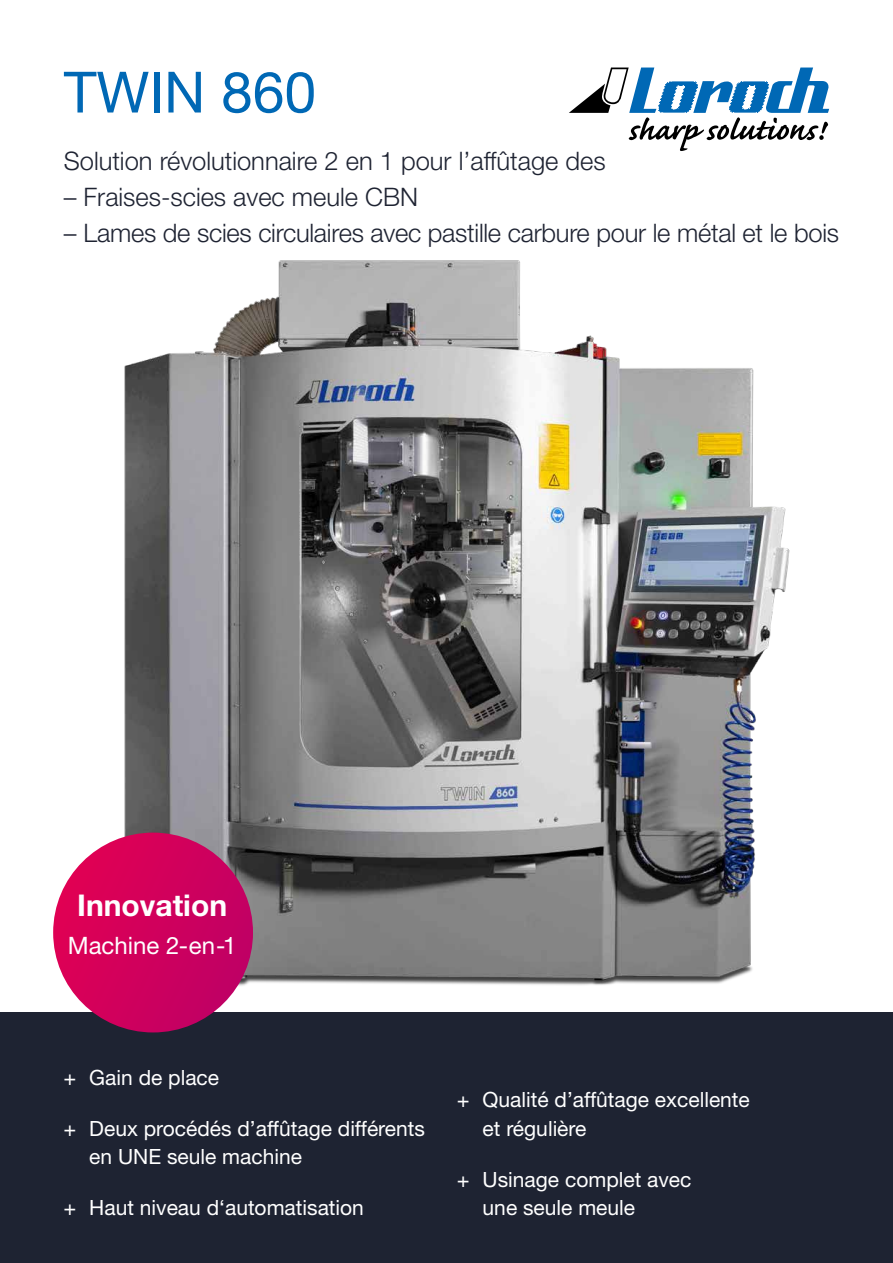
<style>
.page{position:relative;width:893px;height:1263px;background:#fff}
.page>*{position:absolute;margin:0;border:0;box-sizing:border-box;transform-origin:0 0}
.t1{font:57px "Helvetica Neue LT Std";color:#0068b5}
.t2{font:700 30px "Helvetica Neue LT Std";color:#fff}
.t3{font:300 25.5px "Helvetica Neue LT Std";letter-spacing:-.01em;color:#1e2332}
.t4{font:24px "Helvetica Neue LT Std";color:#fff}
.t5{font:21px/28.5px "Helvetica Neue LT Std";color:#fff}
.s1{font-family:"Helvetica LT"}
</style>
<div class="page">
<img style="left:105px;top:260px;width:707px;height:753px">
<div style="left:0;top:1013px;width:893px;height:250px;background:#1e2332"></div>
<svg style="left:569px;top:68px;width:260px;height:83px"></svg>
<div style="left:53px;top:833px;width:200px;height:199px;background:linear-gradient(to right,#e00155,#c10064);border-radius:100px"></div>
<h1 class="t1" style="left:64px;top:58px;width:254px">TWIN 860</h1>
<p class="t3" style="left:64px;top:145px;width:543px">Solution révolutionnaire 2 en 1 pour l’affûtage des</p>
<p class="t3" style="left:64px;top:181px;width:356px">– Fraises-scies avec meule CBN</p>
<p class="t3" style="left:64px;top:217px;width:777px">– Lames de scies circulaires avec pastille carbure pour le métal et le bois</p>
<h2 class="t2" style="left:77px;top:887px;width:151px">Innovation</h2>
<p class="t4" style="left:68px;top:931px;width:170px">Machine 2-en-1</p>
<p class="t5" style="left:64px;top:1063px;width:157px"><span class="s1">+</span> Gain de place</p>
<p class="t5" style="left:89px;top:1114px;width:337px;text-indent:-26px"><span class="s1">+</span> Deux procédés d’affûtage différents en UNE seule machine</p>
<p class="t5" style="left:64px;top:1193px;width:302px"><span class="s1">+</span> Haut niveau d‘automatisation</p>
<p class="t5" style="left:483px;top:1085px;width:269px;text-indent:-26px"><span class="s1">+</span> Qualité d’affûtage excellente et régulière</p>
<p class="t5" style="left:483px;top:1165px;width:210px;text-indent:-26px"><span class="s1">+</span> Usinage complet avec une seule meule</p>
</div>
